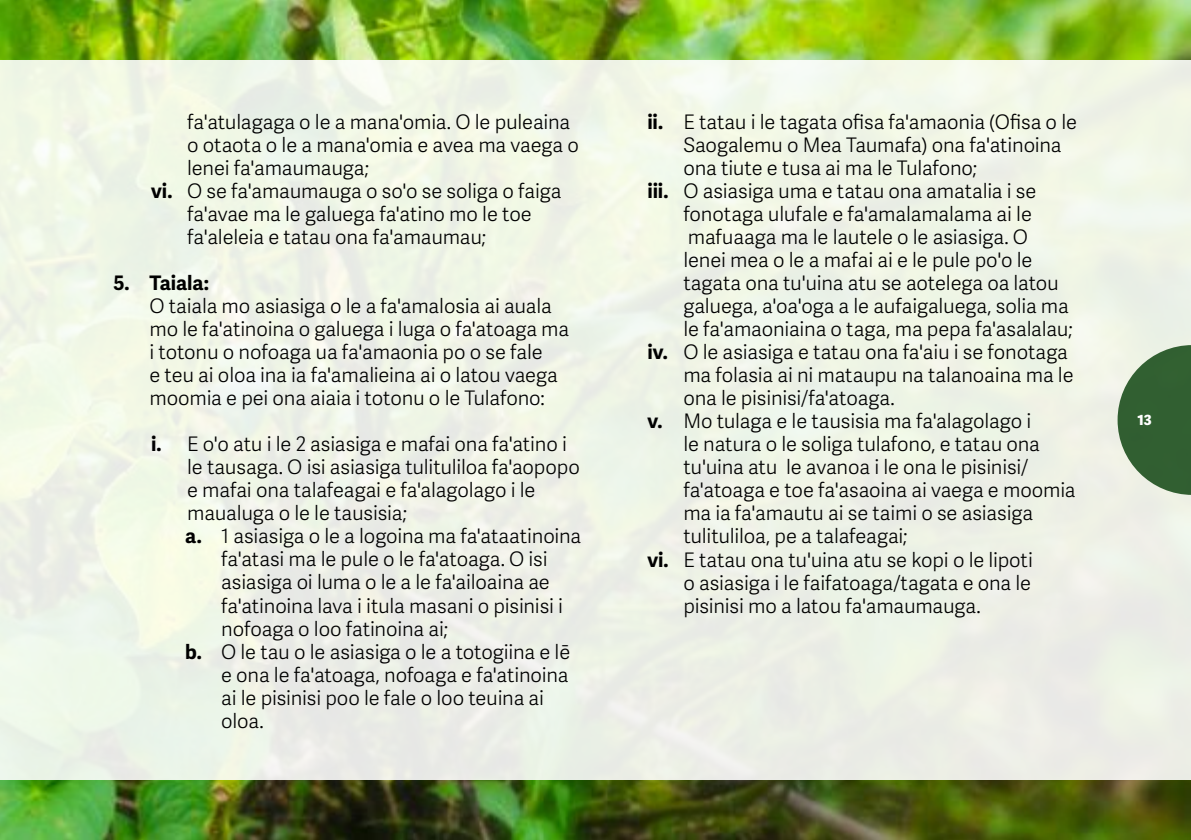
<style>
.page{position:relative;width:1191px;height:840px;background:#fff}
.page>*{position:absolute;margin:0;border:0;box-sizing:border-box;transform-origin:0 0}
.t1{font:300 20px/23px "Adelle Sans";letter-spacing:-.005em;color:#000}
.t2{font:700 20px "Adelle Sans";letter-spacing:-.005em;color:#000}
.t3{font:800 14px "Adelle Sans";color:#fff}
.s1{font-weight:700}
</style>
<div class="page">
<img style="left:0;top:0;width:1191px;height:839px">
<div style="left:0;top:60px;width:1191px;height:719px;background:#eef4e6"></div>
<svg style="left:1117px;top:345px;width:74px;height:149px"></svg>
<p class="t1" style="left:187px;top:110px;width:385px">fa'atulagaga o le a mana'omia. O le puleaina</p>
<p class="t1" style="left:187px;top:133px;width:393px">o otaota o le a mana'omia e avea ma vaega o</p>
<p class="t1" style="left:187px;top:156px;width:183px">lenei fa'amaumauga;</p>
<p class="t1" style="left:151px;top:179px;width:412px"><span class="s1">vi.</span> O se fa'amaumauga o so'o se soliga o faiga</p>
<p class="t1" style="left:187px;top:202px;width:346px">fa'avae ma le galuega fa'atino mo le toe</p>
<p class="t1" style="left:187px;top:225px;width:300px">fa'aleleia e tatau ona fa'amaumau;</p>
<p class="t2" style="left:113px;top:268px;width:97px">5. Taiala:</p>
<p class="t1" style="left:149px;top:294px;width:421px">O taiala mo asiasiga o le a fa'amalosia ai auala mo le fa'atinoina o galuega i luga o fa'atoaga ma i totonu o nofoaga ua fa'amaonia po o se fale<br>e teu ai oloa ina ia fa'amalieina ai o latou vaega moomia e pei ona aiaia i totonu o le Tulafono:</p>
<p class="t1" style="left:151px;top:432px;width:417px"><span class="s1">i.</span> E o'o atu i le 2 asiasiga e mafai ona fa'atino i</p>
<p class="t1" style="left:187px;top:455px;width:394px">le tausaga. O isi asiasiga tulituliloa fa'aopopo</p>
<p class="t1" style="left:187px;top:478px;width:350px">e mafai ona talafeagai e fa'alagolago i le</p>
<p class="t1" style="left:187px;top:501px;width:221px">maualuga o le le tausisia;</p>
<p class="t1" style="left:185px;top:524px;width:398px"><span class="s1">a.</span> 1 asiasiga o le a logoina ma fa'ataatinoina</p>
<p class="t1" style="left:221px;top:547px;width:328px">fa'atasi ma le pule o le fa'atoaga. O isi</p>
<p class="t1" style="left:221px;top:570px;width:330px">asiasiga oi luma o le a le fa'ailoaina ae</p>
<p class="t1" style="left:221px;top:593px;width:343px">fa'atinoina lava i itula masani o pisinisi i</p>
<p class="t1" style="left:221px;top:616px;width:228px">nofoaga o loo fatinoina ai;</p>
<p class="t1" style="left:185px;top:639px;width:386px"><span class="s1">b.</span> O le tau o le asiasiga o le a totogiina e lē</p>
<p class="t1" style="left:221px;top:662px;width:349px">e ona le fa'atoaga, nofoaga e fa'atinoina</p>
<p class="t1" style="left:221px;top:685px;width:324px">ai le pisinisi poo le fale o loo teuina ai</p>
<p class="t1" style="left:221px;top:708px;width:44px">oloa.</p>
<p class="t1" style="left:647px;top:110px;width:431px"><span class="s1">ii.</span> E tatau i le tagata ofisa fa'amaonia (Ofisa o le</p>
<p class="t1" style="left:683px;top:133px;width:380px">Saogalemu o Mea Taumafa) ona fa'atinoina</p>
<p class="t1" style="left:683px;top:156px;width:295px">ona tiute e tusa ai ma le Tulafono;</p>
<p class="t1" style="left:647px;top:179px;width:390px"><span class="s1">iii.</span> O asiasiga uma e tatau ona amatalia i se</p>
<p class="t1" style="left:683px;top:202px;width:350px">fonotaga ulufale e fa'amalamalama ai le</p>
<p class="t1" style="left:688px;top:225px;width:342px">mafuaaga ma le lautele o le asiasiga. O</p>
<p class="t1" style="left:683px;top:248px;width:350px">lenei mea o le a mafai ai e le pule po'o le</p>
<p class="t1" style="left:683px;top:271px;width:377px">tagata ona tu'uina atu se aotelega oa latou</p>
<p class="t1" style="left:683px;top:294px;width:387px">galuega, a'oa'oga a le aufaigaluega, solia ma</p>
<p class="t1" style="left:683px;top:317px;width:391px">le fa'amaoniaina o taga, ma pepa fa'asalalau;</p>
<p class="t1" style="left:647px;top:340px;width:422px"><span class="s1">iv.</span> O le asiasiga e tatau ona fa'aiu i se fonotaga</p>
<p class="t1" style="left:683px;top:363px;width:392px">ma folasia ai ni mataupu na talanoaina ma le</p>
<p class="t1" style="left:683px;top:386px;width:213px">ona le pisinisi/fa'atoaga.</p>
<p class="t1" style="left:647px;top:409px;width:385px"><span class="s1">v.</span> Mo tulaga e le tausisia ma fa'alagolago i</p>
<p class="t1" style="left:683px;top:432px;width:358px">le natura o le soliga tulafono, e tatau ona</p>
<p class="t1" style="left:683px;top:455px;width:346px">tu'uina atu le avanoa i le ona le pisinisi/</p>
<p class="t1" style="left:683px;top:478px;width:394px">fa'atoaga e toe fa'asaoina ai vaega e moomia</p>
<p class="t1" style="left:683px;top:501px;width:351px">ma ia fa'amautu ai se taimi o se asiasiga</p>
<p class="t1" style="left:683px;top:524px;width:225px">tulituliloa, pe a talafeagai;</p>
<p class="t1" style="left:647px;top:547px;width:387px"><span class="s1">vi.</span> E tatau ona tu'uina atu se kopi o le lipoti</p>
<p class="t1" style="left:683px;top:570px;width:349px">o asiasiga i le faifatoaga/tagata e ona le</p>
<p class="t1" style="left:683px;top:593px;width:299px">pisinisi mo a latou fa'amaumauga.</p>
<p class="t3" style="left:1137px;top:410px;width:16px">13</p>
</div>
